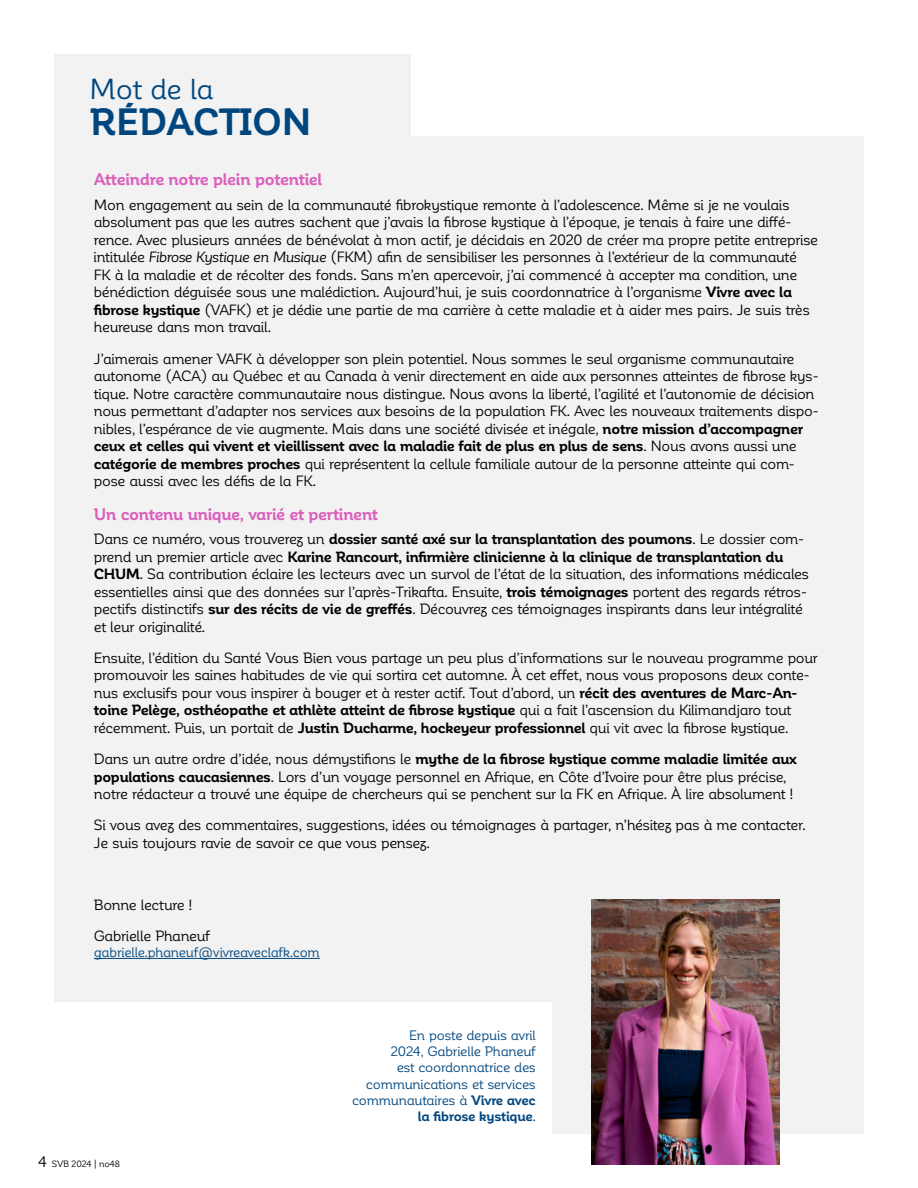
<style>
.page{position:relative;width:918px;height:1188px;background:#fff}
.page>*{position:absolute;margin:0;border:0;box-sizing:border-box;transform-origin:0 0}
.t1{font:700 37.5px "Corporative Alt";letter-spacing:-.01em;color:#00467e}
.t2{font:28.5px "Corporative Alt";letter-spacing:-.015em;color:#00467e}
.t3{font:700 16.5px "Corporative Alt";letter-spacing:-.015em;color:#db5fbd}
.t4{font:14.7px/17.5px "Corporative Alt";letter-spacing:-.025em;color:#000}
.t5{font:13.5px/16.2px "Corporative Alt";letter-spacing:-.02em;color:#00467e;text-align:right}
.t6{font:9px "Corporative Alt";letter-spacing:-.005em;color:#000}
.s1{font-style:italic}
.s2{font-weight:700}
.s3{font-size:15px}
</style>
<div class="page">
<div style="left:54px;top:54px;width:809px;height:1080px;background:#f2f2f2"></div>
<div style="left:2px;top:1002px;width:550px;height:163px;background:#fff"></div>
<div style="left:411px;top:35px;width:457px;height:101px;background:#fff"></div>
<hr style="left:94px;top:958px;width:226px;height:1px;background:#00467e">
<img style="left:592px;top:900px;width:187px;height:265px">
<h2 class="t2" style="left:90px;top:74px;width:126px">Mot de la</h2>
<h1 class="t1" style="left:90px;top:102px;width:223px">RÉDACTION</h1>
<p class="t3" style="left:94px;top:171px;width:230px">Atteindre notre plein potentiel</p>
<p class="t4" style="left:94px;top:196px;width:726px">Mon engagement au sein de la communauté fibrokystique remonte à l’adolescence. Même si je ne voulais absolument pas que les autres sachent que j’avais la fibrose kystique à l’époque, je tenais à faire une diffé&shy;rence. Avec plusieurs années de bénévolat à mon actif, je décidais en 2020 de créer ma propre petite entreprise intitulée <span class="s1">Fibrose Kystique en Musique</span> (FKM) afin de sensibiliser les personnes à l’extérieur de la communauté<br>FK à la maladie et de récolter des fonds. Sans m’en apercevoir, j’ai commencé à accepter ma condition, une bénédiction déguisée sous une malédiction. Aujourd’hui, je suis coordonnatrice à l’organisme <span class="s2">Vivre avec la fibrose kystique</span> (VAFK) et je dédie une partie de ma carrière à cette maladie et à aider mes pairs. Je suis très heureuse dans mon travail.</p>
<p class="t4" style="left:94px;top:350px;width:726px">J’aimerais amener VAFK à développer son plein potentiel. Nous sommes le seul organisme communautaire autonome (ACA) au Québec et au Canada à venir directement en aide aux personnes atteintes de fibrose kys&shy;tique. Notre caractère communautaire nous distingue. Nous avons la liberté, l’agilité et l’autonomie de décision nous permettant d’adapter nos services aux besoins de la population FK. Avec les nouveaux traitements dispo&shy;nibles, l’espérance de vie augmente. Mais dans une société divisée et inégale, <span class="s2">notre mission d’accompagner ceux et celles qui vivent et vieillissent avec la maladie fait de plus en plus de sens</span>. Nous avons aussi une <span class="s2">catégorie de membres proches</span> qui représentent la cellule familiale autour de la personne atteinte qui com&shy;pose aussi avec les défis de la FK.</p>
<p class="t3" style="left:94px;top:505px;width:286px">Un contenu unique, varié et pertinent</p>
<p class="t4" style="left:94px;top:530px;width:717px">Dans ce numéro, vous trouverez un <span class="s2">dossier santé axé sur la transplantation des poumons</span>. Le dossier com&shy;prend un premier article avec <span class="s2">Karine Rancourt, infirmière clinicienne à la clinique de transplantation du CHUM</span>. Sa contribution éclaire les lecteurs avec un survol de l’état de la situation, des informations médicales essentielles ainsi que des données sur l’après-Trikafta. Ensuite, <span class="s2">trois témoignages</span> portent des regards rétros&shy;pectifs distinctifs <span class="s2">sur des récits de vie de greffés</span>. Découvrez ces témoignages inspirants dans leur intégralité et leur originalité.</p>
<p class="t4" style="left:94px;top:649px;width:726px">Ensuite, l’édition du Santé Vous Bien vous partage un peu plus d’informations sur le nouveau programme pour promouvoir les saines habitudes de vie qui sortira cet automne. À cet effet, nous vous proposons deux conte&shy;nus exclusifs pour vous inspirer à bouger et à rester actif. Tout d’abord, un <span class="s2">récit des aventures de Marc-An&shy;toine Pelège, osthéopathe et athlète atteint de fibrose kystique</span> qui a fait l’ascension du Kilimandjaro tout récemment. Puis, un portait de <span class="s2">Justin Ducharme, hockeyeur professionnel</span> qui vit avec la fibrose kystique.</p>
<p class="t4" style="left:94px;top:750px;width:705px">Dans un autre ordre d’idée, nous démystifions le <span class="s2">mythe de la fibrose kystique comme maladie limitée aux populations caucasiennes</span>. Lors d’un voyage personnel en Afrique, en Côte d’Ivoire pour être plus précise, notre rédacteur a trouvé une équipe de chercheurs qui se penchent sur la FK en Afrique. À lire absolument !</p>
<p class="t4" style="left:94px;top:816px;width:713px">Si vous avez des commentaires, suggestions, idées ou témoignages à partager, n’hésitez pas à me contacter.<br>Je suis toujours ravie de savoir ce que vous pensez.</p>
<p class="t4" style="left:94px;top:889px;width:118px;line-height:31px">Bonne lecture !<br>Gabrielle Phaneuf</p>
<p class="t5" style="left:94px;top:944px;width:228px">gabrielle.phaneuf@vivreaveclafk.com</p>
<p class="t6" style="left:39px;top:1159px;width:83px"><span class="s3">4</span> SVB 2024 | no48</p>
<p class="t5" style="left:352px;top:1027px;width:185px">En poste depuis avril<br>2024, Gabrielle Phaneuf<br>est coordonnatrice des communications et services communautaires à <span class="s2">Vivre avec la fibrose kystique</span>.</p>
</div>
